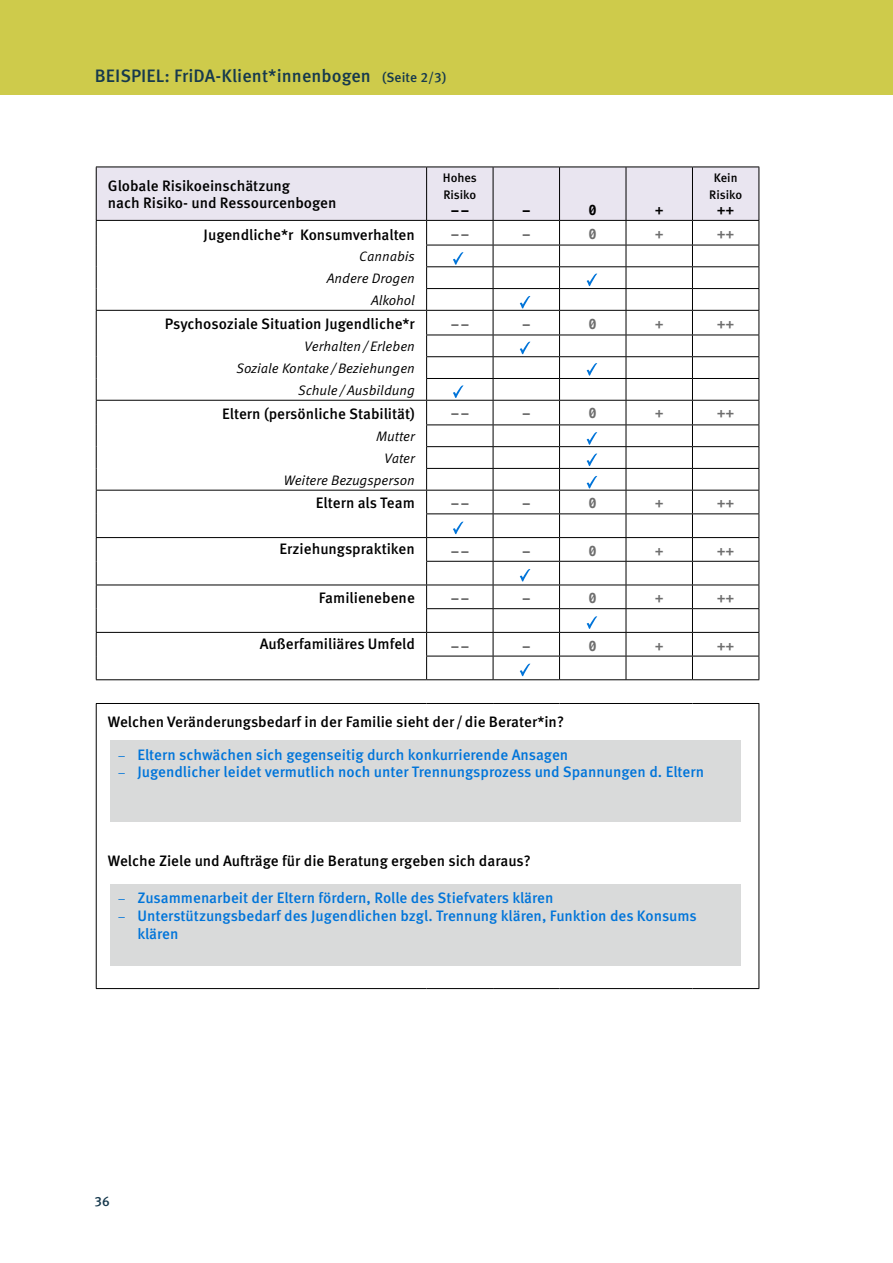
<style>
.page{position:relative;width:893px;height:1263px;background:#fff}
.page>*{position:absolute;margin:0;border:0;box-sizing:border-box;transform-origin:0 0}
.t1{font:500 18px "Meta Pro";letter-spacing:.005em;color:#16394d}
.t2{font:500 15.15px/17.4px "Meta Pro";color:#000}
.t3{font:500 15.15px/17.9px "Meta Pro";color:#0074d9}
.t4{font:13.65px/21.8px "Meta Pro Norm Ita";color:#000;text-align:right}
.t5{font:700 13.65px "Menlo";color:#6e6e6e}
.t6{font:700 13.65px "Menlo";color:#000}
.t7{font:500 13.5px "Meta Pro";color:#16394d}
.t8{font:500 12.3px/17.4px "Meta Pro";letter-spacing:-.005em;color:#000}
.s1{font-size:13.5px}
.s2{font-family:"Minion 3";font-weight:400}
</style>
<div class="page">
<div style="left:0;top:0;width:893px;height:94px;background:#cecb4b"></div>
<hr style="left:427px;top:679px;width:66px;height:1px;background:#000">
<hr style="left:493px;top:679px;width:66px;height:1px;background:#000">
<hr style="left:559px;top:679px;width:67px;height:1px;background:#000">
<hr style="left:626px;top:679px;width:66px;height:1px;background:#000">
<hr style="left:692px;top:679px;width:67px;height:1px;background:#000">
<hr style="left:96px;top:679px;width:331px;height:1px;background:#000">
<hr style="left:96px;top:703px;width:331px;height:1px;background:#000">
<hr style="left:96px;top:704px;width:1px;height:284px;background:#000">
<hr style="left:427px;top:703px;width:66px;height:1px;background:#000">
<hr style="left:493px;top:703px;width:66px;height:1px;background:#000">
<hr style="left:559px;top:703px;width:67px;height:1px;background:#000">
<hr style="left:626px;top:703px;width:66px;height:1px;background:#000">
<hr style="left:692px;top:703px;width:67px;height:1px;background:#000">
<hr style="left:759px;top:704px;width:1px;height:284px;background:#000">
<hr style="left:96px;top:988px;width:331px;height:1px;background:#000">
<hr style="left:427px;top:988px;width:66px;height:1px;background:#000">
<hr style="left:493px;top:988px;width:66px;height:1px;background:#000">
<hr style="left:559px;top:988px;width:67px;height:1px;background:#000">
<hr style="left:626px;top:988px;width:66px;height:1px;background:#000">
<hr style="left:692px;top:988px;width:67px;height:1px;background:#000">
<svg style="left:96px;top:167px;width:664px;height:512px"></svg>
<div style="left:110px;top:740px;width:630px;height:82px;background:#d9dada"></div>
<div style="left:110px;top:884px;width:630px;height:82px;background:#d9dada"></div>
<p class="t1" style="left:95px;top:61px;width:353px">BEISPIEL: FriDA-Klient*innenbogen <span class="s1">(Seite 2/3)</span></p>
<p class="t2" style="left:108px;top:176px;width:230px">Globale Risikoeinschätzung<br>nach Risiko- und Ressourcenbogen</p>
<p class="t8" style="left:443px;top:168px;width:36px">Hohes<br>Risiko</p>
<p class="t6" style="left:451px;top:201px;width:20px">--</p>
<p class="t6" style="left:522px;top:201px;width:10px">-</p>
<p class="t6" style="left:589px;top:201px;width:10px">0</p>
<p class="t6" style="left:655px;top:201px;width:10px">+</p>
<p class="t8" style="left:709px;top:168px;width:34px;text-align:center">Kein<br>Risiko</p>
<p class="t6" style="left:717px;top:201px;width:19px">++</p>
<p class="t2" style="left:204px;top:225px;width:213px">Jugendliche*r Konsumverhalten</p>
<p class="t5" style="left:451px;top:224px;width:20px">--</p>
<p class="t5" style="left:522px;top:224px;width:10px">-</p>
<p class="t5" style="left:589px;top:224px;width:10px">0</p>
<p class="t5" style="left:655px;top:224px;width:10px">+</p>
<p class="t5" style="left:717px;top:224px;width:19px">++</p>
<p class="t4" style="left:327px;top:245px;width:90px">Cannabis<br>Andere Drogen<br>Alkohol</p>
<p class="t2" style="left:165px;top:315px;width:252px">Psychosoziale Situation Jugendliche*r</p>
<p class="t5" style="left:451px;top:314px;width:20px">--</p>
<p class="t5" style="left:522px;top:314px;width:10px">-</p>
<p class="t5" style="left:589px;top:314px;width:10px">0</p>
<p class="t5" style="left:655px;top:314px;width:10px">+</p>
<p class="t5" style="left:717px;top:314px;width:19px">++</p>
<p class="t4" style="left:236px;top:335px;width:180px">Verhalten/Erleben<br>Soziale Kontake/Beziehungen<br>Schule/Ausbildung</p>
<p class="t2" style="left:222px;top:404px;width:194px">Eltern (persönliche Stabilität)</p>
<p class="t5" style="left:451px;top:404px;width:20px">--</p>
<p class="t5" style="left:522px;top:404px;width:10px">-</p>
<p class="t5" style="left:589px;top:404px;width:10px">0</p>
<p class="t5" style="left:655px;top:404px;width:10px">+</p>
<p class="t5" style="left:717px;top:404px;width:19px">++</p>
<p class="t4" style="left:284px;top:425px;width:133px">Mutter<br>Vater<br>Weitere Bezugsperson</p>
<p class="t2" style="left:316px;top:493px;width:100px">Eltern als Team</p>
<p class="t5" style="left:451px;top:494px;width:20px">--</p>
<p class="t5" style="left:522px;top:494px;width:10px">-</p>
<p class="t5" style="left:589px;top:494px;width:10px">0</p>
<p class="t5" style="left:655px;top:494px;width:10px">+</p>
<p class="t5" style="left:717px;top:494px;width:19px">++</p>
<p class="t2" style="left:280px;top:539px;width:137px">Erziehungspraktiken</p>
<p class="t5" style="left:451px;top:541px;width:20px">--</p>
<p class="t5" style="left:522px;top:541px;width:10px">-</p>
<p class="t5" style="left:589px;top:541px;width:10px">0</p>
<p class="t5" style="left:655px;top:541px;width:10px">+</p>
<p class="t5" style="left:717px;top:541px;width:19px">++</p>
<p class="t2" style="left:319px;top:588px;width:98px">Familienebene</p>
<p class="t5" style="left:451px;top:589px;width:20px">--</p>
<p class="t5" style="left:522px;top:589px;width:10px">-</p>
<p class="t5" style="left:589px;top:589px;width:10px">0</p>
<p class="t5" style="left:655px;top:589px;width:10px">+</p>
<p class="t5" style="left:717px;top:589px;width:19px">++</p>
<p class="t2" style="left:260px;top:634px;width:157px">Außerfamiliäres Umfeld</p>
<p class="t5" style="left:451px;top:636px;width:20px">--</p>
<p class="t5" style="left:522px;top:636px;width:10px">-</p>
<p class="t5" style="left:589px;top:636px;width:10px">0</p>
<p class="t5" style="left:655px;top:636px;width:10px">+</p>
<p class="t5" style="left:717px;top:636px;width:19px">++</p>
<p class="t2" style="left:108px;top:712px;width:458px">Welchen Veränderungsbedarf in der Familie sieht der /die Berater*in?</p>
<p class="t3" style="left:118px;top:744px;width:452px"><span class="s2">–</span> Eltern schwächen sich gegenseitig durch konkurrierende Ansagen</p>
<p class="t3" style="left:118px;top:762px;width:588px"><span class="s2">–</span> Jugendlicher leidet vermutlich noch unter Trennungsprozess und Spannungen d. Eltern</p>
<p class="t2" style="left:108px;top:851px;width:425px">Welche Ziele und Aufträge für die Beratung ergeben sich daraus?</p>
<p class="t3" style="left:118px;top:888px;width:437px"><span class="s2">–</span> Zusammenarbeit der Eltern fördern, Rolle des Stiefvaters klären</p>
<p class="t3" style="left:137px;top:906px;width:561px;text-indent:-19px"><span class="s2">–</span> Unterstützungsbedarf des Jugendlichen bzgl. Trennung klären, Funktion des Konsums klären</p>
<p class="t7" style="left:94px;top:1191px;width:17px">36</p>
</div>
